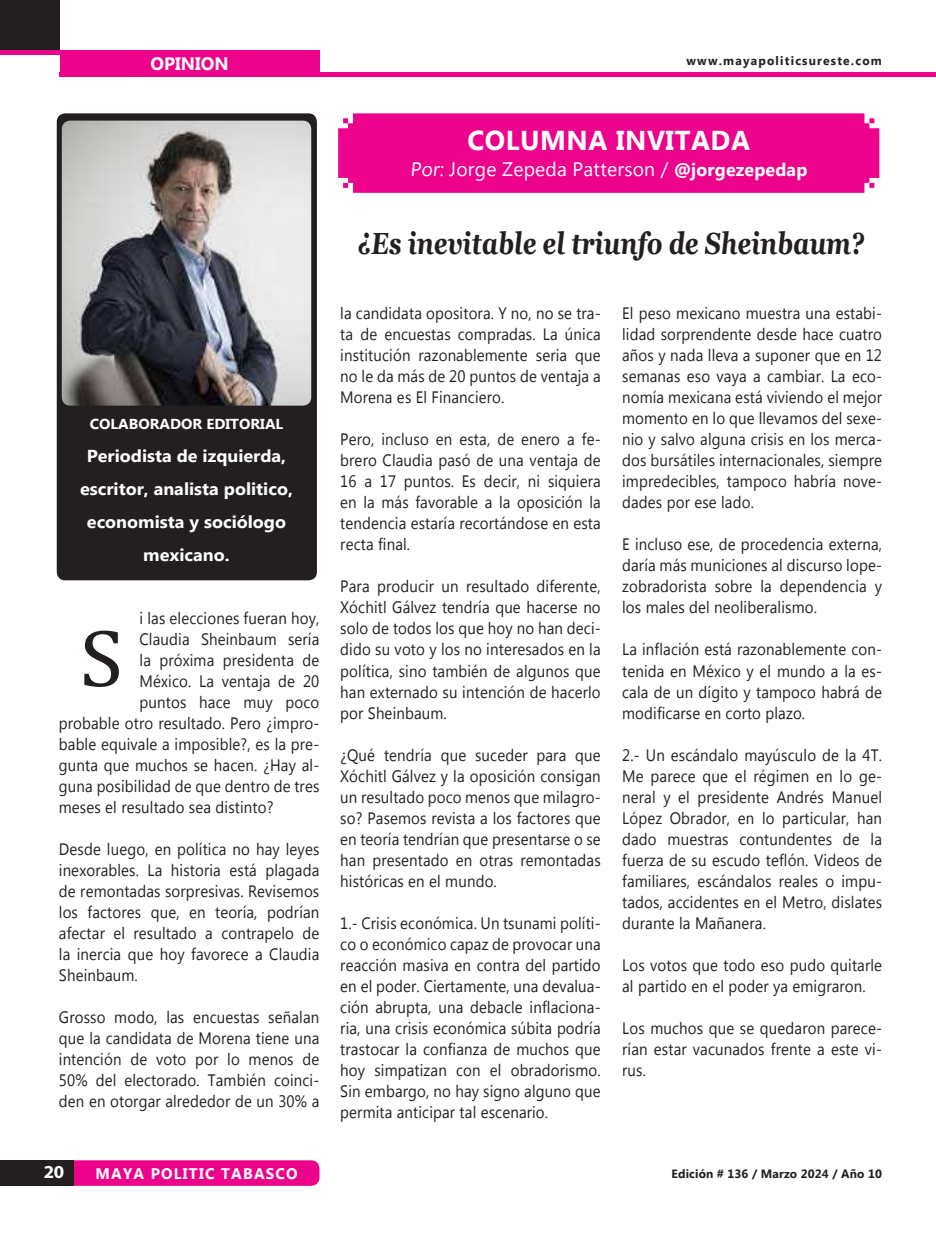
<style>
.page{position:relative;width:936px;height:1234px;background:#fff}
.page>*{position:absolute;margin:0;border:0;box-sizing:border-box;transform-origin:0 0}
.t1{font:82.5px "Cambria";color:#231f20;scale:1.06 1}
.t2{font:italic 700 30.6px "Georgia";color:#231f20;scale:.8 1}
.t3{font:700 27.3px "Myanmar Text";letter-spacing:.02em;color:#fff}
.t4{font:19.5px "Myanmar Text";letter-spacing:.01em;color:#fff}
.t5{font:700 18.3px "Myriad Pro";color:#fff}
.t6{font:700 18px "Myanmar Text";color:#fff}
.t7{font:700 17.25px/33px "Myanmar Text";color:#fff;text-align:center;scale:1.04 1}
.t8{font:16.5px/21px "Myanmar Text";letter-spacing:.01em;color:#231f20;text-align:justify;scale:.91 1}
.t9{font:700 15.3px "Myanmar Text";letter-spacing:.08em;color:#fff}
.t10{font:700 14.4px "Myanmar Text";color:#fff;scale:1.04 1}
.t11{font:700 12.3px "Myanmar Text";letter-spacing:.1em;color:#231f20}
.t12{font:700 12px "Myanmar Text";letter-spacing:.01em;color:#231f20}
.s1{font-weight:700;font-size:18px}
</style>
<div class="page">
<hr style="left:60px;top:72px;width:875px;height:4px;background:#ed028c">
<div style="left:60px;top:50px;width:259px;height:26px;background:#ed028c"></div>
<hr style="left:0;top:50px;width:319px;height:4px;background:#ed028c">
<div style="left:0;top:0;width:60px;height:50px;background:#231f20"></div>
<div style="left:60px;top:1159px;width:259px;height:26px;background:#ed028c;border-radius:9px"></div>
<div style="left:0;top:1159px;width:74px;height:26px;background:#231f20"></div>
<div style="left:57px;top:113px;width:260px;height:467px;background:#231f20;border-radius:9px"></div>
<img style="left:62px;top:121px;width:249px;height:284px">
<div style="left:338px;top:113px;width:541px;height:80px;background:#ed028c"></div>
<p class="t6" style="left:150px;top:53px;width:80px">OPINION</p>
<p class="t11" style="left:686px;top:54px;width:197px">www.mayapoliticsureste.com</p>
<h3 class="t3" style="left:467px;top:125px;width:284px">COLUMNA INVITADA</h3>
<p class="t4" style="left:410px;top:157px;width:399px">Por:Jorge Zepeda Patterson / <span class="s1">@jorgezepedap</span></p>
<p class="t10" style="left:90px;top:415px;width:187px">COLABORADOR EDITORIAL</p>
<p class="t7" style="left:80px;top:439px;width:206px">Periodista de izquierda, escritor, analista politico, economista y sociólogo mexicano.</p>
<p class="t8" style="left:139px;top:607px;width:199px">i las elecciones fueran hoy,</p>
<p class="t8" style="left:139px;top:628px;width:199px">Claudia Sheinbaum sería</p>
<p class="t8" style="left:139px;top:649px;width:199px">la próxima presidenta de</p>
<p class="t8" style="left:139px;top:670px;width:199px">México. La ventaja de 20</p>
<p class="t8" style="left:139px;top:691px;width:199px">puntos hace muy poco</p>
<p class="t8" style="left:59px;top:712px;width:288px">probable otro resultado. Pero ¿impro-</p>
<p class="t8" style="left:59px;top:733px;width:288px">bable equivale a imposible?, es la pre-</p>
<p class="t8" style="left:59px;top:754px;width:288px">gunta que muchos se hacen. ¿Hay al-</p>
<p class="t8" style="left:59px;top:775px;width:288px">guna posibilidad de que dentro de tres</p>
<p class="t8" style="left:59px;top:796px;width:237px">meses el resultado sea distinto?</p>
<p class="t8" style="left:59px;top:838px;width:288px">Desde luego, en política no hay leyes inexorables. La historia está plagada de remontadas sorpresivas. Revisemos los factores que, en teoría, podrían afectar el resultado a contrapelo de la inercia que hoy favorece a Claudia Sheinbaum.</p>
<p class="t8" style="left:59px;top:1006px;width:288px">Grosso modo, las encuestas señalan que la candidata de Morena tiene una intención de voto por lo menos de 50% del electorado. También coinci&shy;den en otorgar alrededor de un 30% a</p>
<h1 class="t1" style="left:80px;top:609px;width:43px">S</h1>
<h2 class="t2" style="left:358px;top:223px;width:634px">¿Es inevitable el triunfo de Sheinbaum?</h2>
<p class="t8" style="left:340px;top:303px;width:288px">la candidata opositora. Y no, no se tra&shy;ta de encuestas compradas. La única institución razonablemente seria que no le da más de 20 puntos de ventaja a Morena es El Financiero.</p>
<p class="t8" style="left:340px;top:429px;width:288px">Pero, incluso en esta, de enero a fe&shy;brero Claudia pasó de una ventaja de 16 a 17 puntos. Es decir, ni siquiera en la más favorable a la oposición la tendencia estaría recortándose en esta recta final.</p>
<p class="t8" style="left:340px;top:576px;width:288px">Para producir un resultado diferente, Xóchitl Gálvez tendría que hacerse no solo de todos los que hoy no han deci&shy;dido su voto y los no interesados en la política, sino también de algunos que han externado su intención de hacerlo por Sheinbaum.</p>
<p class="t8" style="left:340px;top:744px;width:288px">¿Qué tendría que suceder para que Xóchitl Gálvez y la oposición consigan un resultado poco menos que milagro&shy;so? Pasemos revista a los factores que en teoría tendrían que presentarse o se han presentado en otras remontadas históricas en el mundo.</p>
<p class="t8" style="left:340px;top:912px;width:288px">1.- Crisis económica. Un tsunami políti&shy;co o económico capaz de provocar una reacción masiva en contra del partido en el poder. Ciertamente, una devalua&shy;ción abrupta, una debacle inflaciona&shy;ria, una crisis económica súbita podría trastocar la confianza de muchos que hoy simpatizan con el obradorismo.<br>Sin embargo, no hay signo alguno que permita anticipar tal escenario.</p>
<p class="t8" style="left:622px;top:303px;width:287px">El peso mexicano muestra una estabi&shy;lidad sorprendente desde hace cuatro años y nada lleva a suponer que en 12 semanas eso vaya a cambiar. La eco&shy;nomía mexicana está viviendo el mejor momento en lo que llevamos del sexe&shy;nio y salvo alguna crisis en los merca&shy;dos bursátiles internacionales, siempre impredecibles, tampoco habría nove&shy;dades por ese lado.</p>
<p class="t8" style="left:622px;top:534px;width:287px">E incluso ese, de procedencia externa, daría más municiones al discurso lope&shy;zobradorista sobre la dependencia y los males del neoliberalismo.</p>
<p class="t8" style="left:622px;top:639px;width:287px">La inflación está razonablemente con&shy;tenida en México y el mundo a la es&shy;cala de un dígito y tampoco habrá de modificarse en corto plazo.</p>
<p class="t8" style="left:622px;top:744px;width:287px">2.- Un escándalo mayúsculo de la 4T.<br>Me parece que el régimen en lo ge&shy;neral y el presidente Andrés Manuel López Obrador, en lo particular, han dado muestras contundentes de la fuerza de su escudo teflón. Videos de familiares, escándalos reales o impu&shy;tados, accidentes en el Metro, dislates durante la Mañanera.</p>
<p class="t8" style="left:622px;top:954px;width:287px">Los votos que todo eso pudo quitarle al partido en el poder ya emigraron.</p>
<p class="t8" style="left:622px;top:1017px;width:287px">Los muchos que se quedaron parece&shy;rían estar vacunados frente a este vi&shy;rus.</p>
<p class="t5" style="left:44px;top:1159px;width:22px">20</p>
<p class="t9" style="left:95px;top:1163px;width:204px">MAYA POLITIC TABASCO</p>
<p class="t12" style="left:671px;top:1166px;width:212px">Edición # 136 / Marzo 2024 / Año 10</p>
</div>
